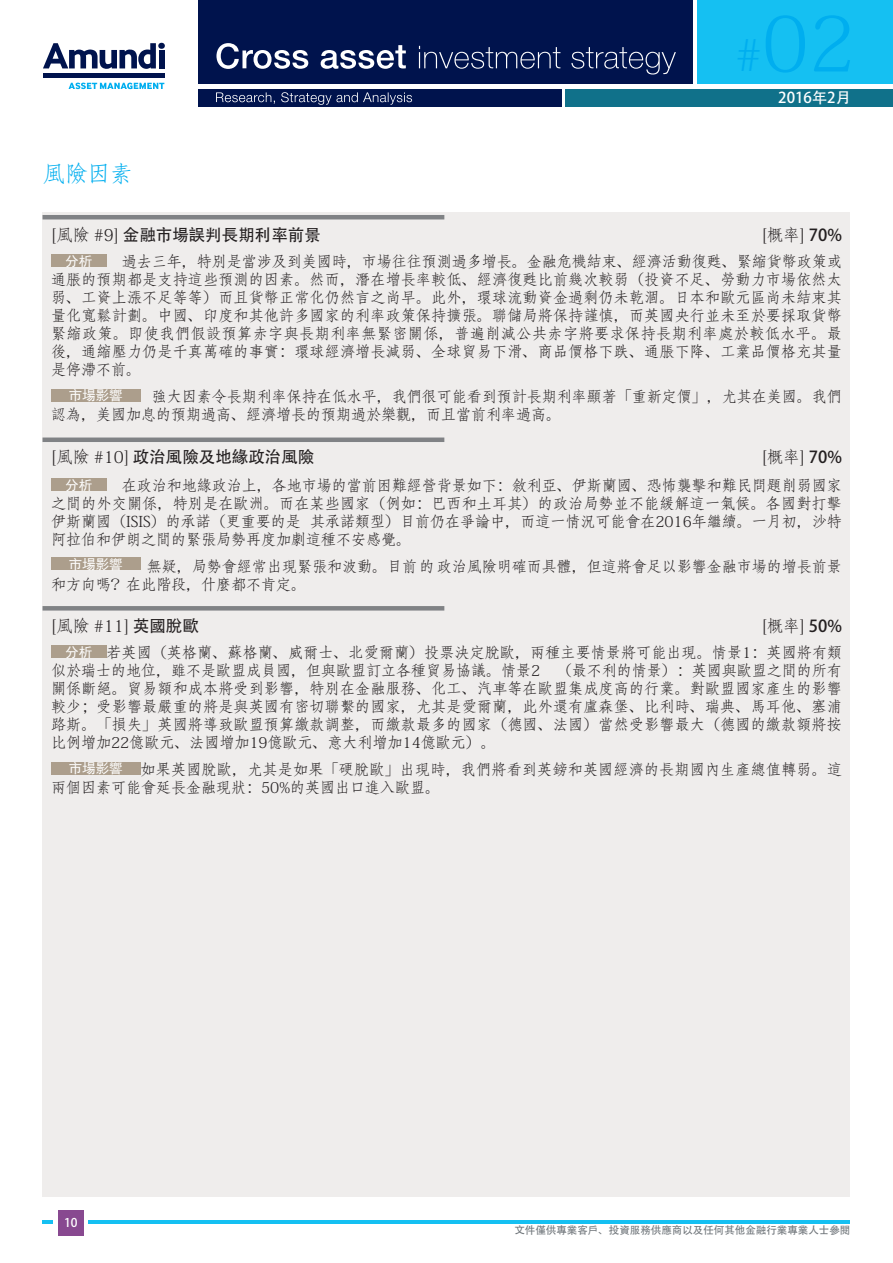
<style>
.page{position:relative;width:893px;height:1263px;background:#fff}
.page>*{position:absolute;margin:0;border:0;box-sizing:border-box;transform-origin:0 0}
.t1{font:76.5px "Adobe Fangsong Std";color:#00aeef}
.t2{font:22.5px "Adobe Fangsong Std";color:#00aeef}
.t3{font:16.5px "Adobe Heiti Std";color:#231f20}
.t4{font:16.5px "Adobe Fangsong Std";color:#231f20}
.t5{font:15px/18px "Adobe Fangsong Std";color:#231f20;text-align:justify}
.t6{font:15px "Adobe Heiti Std";color:#fff}
.t7{font:13.5px "Sim Hei";color:#fff}
.t8{font:12px "Adobe Heiti Std";color:#fff}
.t9{font:10.5px "Adobe Heiti Std";color:#6f757a}
.s1{font-size:44.1px}
.s2{font-family:"Adobe Fangsong Std"}
.s3{font-family:"Adobe Heiti Std"}
.s4{font-family:"Sim Hei";font-size:13.5px;color:#fff}
</style>
<div class="page">
<hr style="left:43px;top:1220px;width:807px;height:4px;background:#15c0f2">
<div style="left:54px;top:1206px;width:34px;height:34px;background:#fff"></div>
<div style="left:58px;top:1210px;width:26px;height:25px;background:#884990"></div>
<div style="left:198px;top:0;width:495px;height:84px;background:#00134d"></div>
<div style="left:566px;top:89px;width:327px;height:17px;background:#10718a"></div>
<div style="left:198px;top:89px;width:363px;height:17px;background:#00134d"></div>
<svg style="left:216px;top:43px;width:460px;height:32px"></svg>
<svg style="left:43px;top:43px;width:113px;height:26px"></svg>
<div style="left:158px;top:43px;width:7px;height:6px;background:#00134d;border-radius:50%"></div>
<div style="left:159px;top:50px;width:5px;height:18px;background:#00134d"></div>
<div style="left:43px;top:73px;width:121px;height:5px;background:#00134d"></div>
<svg style="left:69px;top:83px;width:95px;height:7px"></svg>
<div style="left:697px;top:0;width:196px;height:84px;background:#15c0f2"></div>
<svg style="left:216px;top:92px;width:196px;height:13px"></svg>
<div style="left:43px;top:213px;width:807px;height:984px;background:#efedec"></div>
<hr style="left:43px;top:215px;width:401px;height:4px;background:#808285">
<div style="left:43px;top:437px;width:401px;height:5px;background:#808285"></div>
<hr style="left:43px;top:606px;width:401px;height:4px;background:#808285">
<div style="left:51px;top:254px;width:55px;height:13px;background:#ac9e8c"></div>
<div style="left:51px;top:389px;width:89px;height:13px;background:#ac9e8c"></div>
<div style="left:51px;top:478px;width:55px;height:13px;background:#ac9e8c"></div>
<div style="left:51px;top:557px;width:89px;height:13px;background:#ac9e8c"></div>
<div style="left:51px;top:646px;width:55px;height:12px;background:#ac9e8c"></div>
<div style="left:51px;top:762px;width:89px;height:13px;background:#ac9e8c"></div>
<h2 class="t2" style="left:43px;top:159px;width:91px">風險因素</h2>
<h1 class="t1" style="left:735px;top:-4px;width:122px"><span class="s1">#</span>02</h1>
<p class="t6" style="left:778px;top:89px;width:74px">2016年2月</p>
<p class="t3" style="left:51px;top:225px;width:271px"><span class="s2">[風險 #9]</span> 金融市場誤判長期利率前景</p>
<p class="t4" style="left:762px;top:224px;width:82px">[概率] <span class="s3">70%</span></p>
<p class="t7" style="left:65px;top:254px;width:28px">分析</p>
<p class="t5" style="left:51px;top:253px;width:792px;text-indent:71px">過去三年，特別是當涉及到美國時，市場往往預測過多增長。金融危機結束、經濟活動復甦、緊縮貨幣政策或通脹的預期都是支持這些預測的因素。然而，潛在增長率較低、經濟復甦比前幾次較弱（投資不足、勞動力市場依然太弱、工資上漲不足等等）而且貨幣正常化仍然言之尚早。此外，環球流動資金過剩仍未乾涸。日本和歐元區尚未結束其量化寬鬆計劃。中國、印度和其他許多國家的利率政策保持擴張。聯儲局將保持謹慎，而英國央行並未至於要採取貨幣緊縮政策。即使我們假設預算赤字與長期利率無緊密關係，普遍削減公共赤字將要求保持長期利率處於較低水平。最後，通縮壓力仍是千真萬確的事實：環球經濟增長減弱、全球貿易下滑、商品價格下跌、通脹下降、工業品價格充其量是停滯不前。</p>
<p class="t7" style="left:69px;top:389px;width:55px">市場影響</p>
<p class="t5" style="left:51px;top:387px;width:792px;text-indent:101px">強大因素令長期利率保持在低水平，我們很可能看到預計長期利率顯著「重新定價」，尤其在美國。我們認為，美國加息的預期過高、經濟增長的預期過於樂觀，而且當前利率過高。</p>
<p class="t3" style="left:51px;top:447px;width:265px"><span class="s2">[風險 #10]</span> 政治風險及地緣政治風險</p>
<p class="t4" style="left:762px;top:447px;width:82px">[概率] <span class="s3">70%</span></p>
<p class="t7" style="left:65px;top:478px;width:28px">分析</p>
<p class="t5" style="left:51px;top:477px;width:792px;text-indent:71px">在政治和地緣政治上，各地市場的當前困難經營背景如下：敘利亞、伊斯蘭國、恐怖襲擊和難民問題削弱國家之間的外交關係，特別是在歐洲。而在某些國家（例如：巴西和土耳其）的政治局勢並不能緩解這一氣候。各國對打擊伊斯蘭國（ISIS）的承諾（更重要的是 其承諾類型）目前仍在爭論中，而這一情況可能會在2016年繼續。一月初，沙特阿拉伯和伊朗之間的緊張局勢再度加劇這種不安感覺。</p>
<p class="t7" style="left:69px;top:557px;width:55px">市場影響</p>
<p class="t5" style="left:51px;top:557px;width:792px;text-indent:96px">無疑，局勢會經常出現緊張和波動。目前的政治風險明確而具體，但這將會足以影響金融市場的增長前景和方向嗎？在此階段，什麼都不肯定。</p>
<p class="t4" style="left:51px;top:616px;width:149px">[風險 #11] <span class="s3">英國脫歐</span></p>
<p class="t4" style="left:762px;top:616px;width:82px">[概率] <span class="s3">50%</span></p>
<p class="t5" style="left:51px;top:644px;width:793px;text-indent:14px"><span class="s4">分析</span> 若英國（英格蘭、蘇格蘭、威爾士、北愛爾蘭）投票決定脫歐，兩種主要情景將可能出現。情景1：英國將有類似於瑞士的地位，雖不是歐盟成員國，但與歐盟訂立各種貿易協議。情景2 （最不利的情景）：英國與歐盟之間的所有關係斷絕。貿易額和成本將受到影響，特別在金融服務、化工、汽車等在歐盟集成度高的行業。對歐盟國家產生的影響較少；受影響最嚴重的將是與英國有密切聯繫的國家，尤其是愛爾蘭，此外還有盧森堡、比利時、瑞典、馬耳他、塞浦路斯。「損失」英國將導致歐盟預算繳款調整，而繳款最多的國家（德國、法國）當然受影響最大（德國的繳款額將按比例增加22億歐元、法國增加19億歐元、意大利增加14億歐元）。</p>
<p class="t5" style="left:51px;top:760px;width:793px;text-indent:18px"><span class="s4">市場影響</span> 如果英國脫歐，尤其是如果「硬脫歐」出現時，我們將看到英鎊和英國經濟的長期國內生產總值轉弱。這兩個因素可能會延長金融現狀：50%的英國出口進入歐盟。</p>
<p class="t8" style="left:64px;top:1216px;width:15px">10</p>
<p class="t9" style="left:514px;top:1224px;width:337px">文件僅供專業客戶、投資服務供應商以及任何其他金融行業專業人士參閱</p>
</div>
